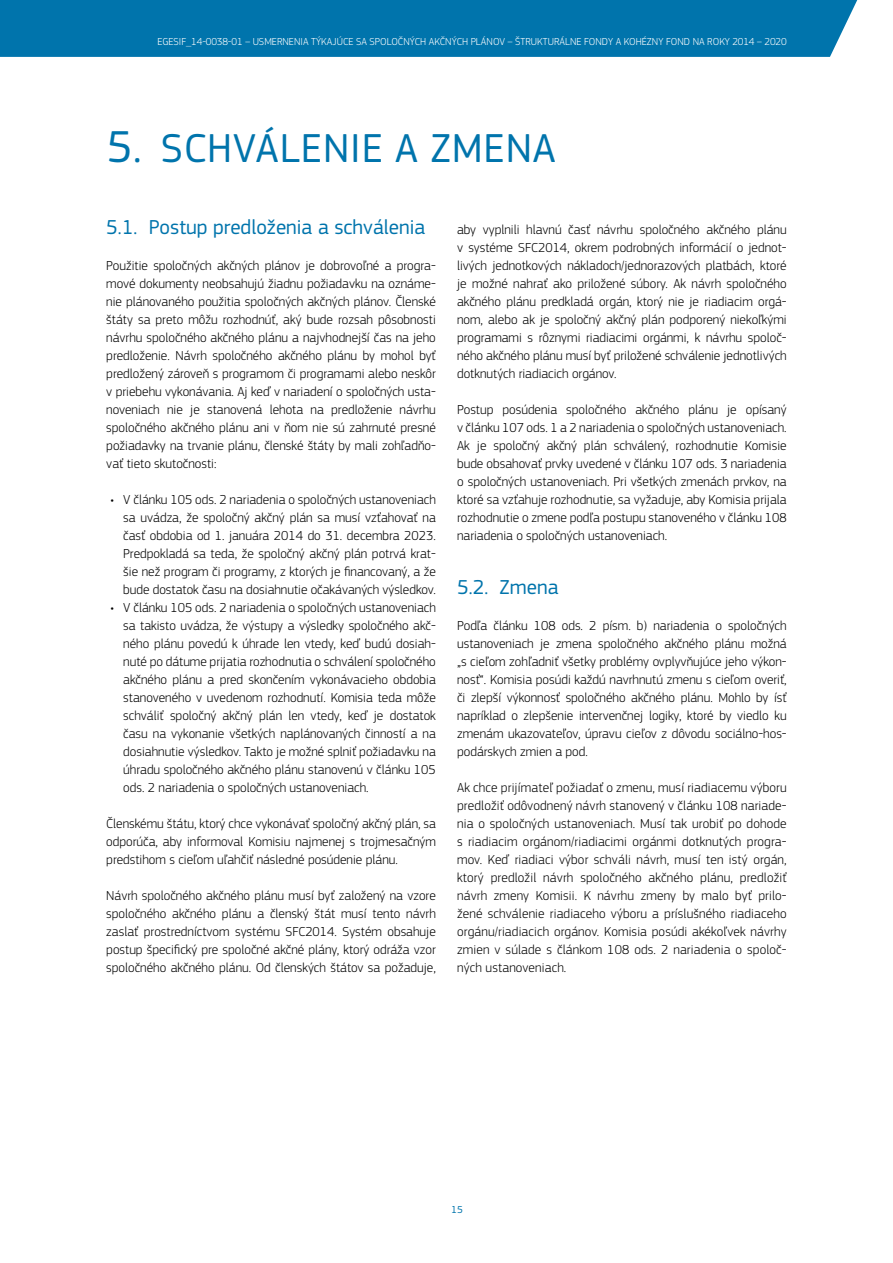
<style>
.page{position:relative;width:893px;height:1263px;background:#fff}
.page>*{position:absolute;margin:0;border:0;box-sizing:border-box;transform-origin:0 0}
.t1{font:42px "EC Square Sans Pro";letter-spacing:.02em;color:#0074ac}
.t2{font:21px "EC Square Sans Pro";color:#0074ac}
.Body{font:300 13.5px/18px "EC Square Sans Pro";color:#000;text-align:justify}
.t3{font:300 10.5px "EC Square Sans Pro";letter-spacing:.005em;color:#fff}
.t4{font:10.5px "EC Square Sans Pro";color:#0074ac}
.s1{font-size:46.5px}
</style>
<div class="page">
<div style="left:1px;top:0;width:857px;height:57px;background:#0074ac"></div>
<hr style="left:0;top:0;width:1px;height:57px;background:#0074ac">
<p class="t3" style="left:157px;top:35px;width:631px">EGESIF_14-0038-01 – USMERNENIA TÝKAJÚCE SA SPOLOČNÝCH AKČNÝCH PLÁNOV – ŠTRUKTURÁLNE FONDY A KOHÉZNY FOND NA ROKY 2014 – 2020</p>
<p class="t1" style="left:107px;top:124px;width:451px"><span class="s1">5.</span> SCHVÁLENIE A ZMENA</p>
<p class="t2" style="left:106px;top:215px;width:320px">5.1. Postup predloženia a schválenia</p>
<p class="Body" style="left:106px;top:256px;width:331px">Použitie spoločných akčných plánov je dobrovoľné a progra&shy;mové dokumenty neobsahujú žiadnu požiadavku na oznáme&shy;nie plánovaného použitia spoločných akčných plánov. Členské štáty sa preto môžu rozhodnúť, aký bude rozsah pôsobnosti návrhu spoločného akčného plánu a najvhodnejší čas na jeho predloženie. Návrh spoločného akčného plánu by mohol byť predložený zároveň s programom či programami alebo neskôr v priebehu vykonávania. Aj keď v nariadení o spoločných usta&shy;noveniach nie je stanovená lehota na predloženie návrhu spoločného akčného plánu ani v ňom nie sú zahrnuté presné požiadavky na trvanie plánu, členské štáty by mali zohľadňo&shy;vať tieto skutočnosti:</p>
<p class="Body" style="left:123px;top:490px;width:314px;text-indent:-13px">• V článku 105 ods. 2 nariadenia o spoločných ustanoveniach sa uvádza, že spoločný akčný plán sa musí vzťahovať na časť obdobia od 1. januára 2014 do 31. decembra 2023.<br>Predpokladá sa teda, že spoločný akčný plán potrvá krat&shy;šie než program či programy, z ktorých je financovaný, a že bude dostatok času na dosiahnutie očakávaných výsledkov.</p>
<p class="Body" style="left:123px;top:598px;width:314px;text-indent:-13px">• V článku 105 ods. 2 nariadenia o spoločných ustanoveniach sa takisto uvádza, že výstupy a výsledky spoločného akč&shy;ného plánu povedú k úhrade len vtedy, keď budú dosiah&shy;nuté po dátume prijatia rozhodnutia o schválení spoločného akčného plánu a pred skončením vykonávacieho obdobia stanoveného v uvedenom rozhodnutí. Komisia teda môže schváliť spoločný akčný plán len vtedy, keď je dostatok času na vykonanie všetkých naplánovaných činností a na dosiahnutie výsledkov. Takto je možné splniť požiadavku na úhradu spoločného akčného plánu stanovenú v článku 105 ods. 2 nariadenia o spoločných ustanoveniach.</p>
<p class="Body" style="left:106px;top:814px;width:331px">Členskému štátu, ktorý chce vykonávať spoločný akčný plán, sa odporúča, aby informoval Komisiu najmenej s trojmesačným predstihom s cieľom uľahčiť následné posúdenie plánu.</p>
<p class="Body" style="left:106px;top:886px;width:331px">Návrh spoločného akčného plánu musí byť založený na vzore spoločného akčného plánu a členský štát musí tento návrh zaslať prostredníctvom systému SFC2014. Systém obsahuje postup špecifický pre spoločné akčné plány, ktorý odráža vzor spoločného akčného plánu. Od členských štátov sa požaduje,</p>
<p class="Body" style="left:457px;top:220px;width:331px">aby vyplnili hlavnú časť návrhu spoločného akčného plánu v systéme SFC2014, okrem podrobných informácií o jednot&shy;livých jednotkových nákladoch/jednorazových platbách, ktoré je možné nahrať ako priložené súbory. Ak návrh spoločného akčného plánu predkladá orgán, ktorý nie je riadiacim orgá&shy;nom, alebo ak je spoločný akčný plán podporený niekoľkými programami s rôznymi riadiacimi orgánmi, k návrhu spoloč&shy;ného akčného plánu musí byť priložené schválenie jednotlivých dotknutých riadiacich orgánov.</p>
<p class="Body" style="left:457px;top:400px;width:331px">Postup posúdenia spoločného akčného plánu je opísaný v článku 107 ods. 1 a 2 nariadenia o spoločných ustanoveniach.<br>Ak je spoločný akčný plán schválený, rozhodnutie Komisie bude obsahovať prvky uvedené v článku 107 ods. 3 nariadenia o spoločných ustanoveniach. Pri všetkých zmenách prvkov, na ktoré sa vzťahuje rozhodnutie, sa vyžaduje, aby Komisia prijala rozhodnutie o zmene podľa postupu stanoveného v článku 108 nariadenia o spoločných ustanoveniach.</p>
<p class="t2" style="left:457px;top:575px;width:103px">5.2. Zmena</p>
<p class="Body" style="left:457px;top:616px;width:331px">Podľa článku 108 ods. 2 písm. b) nariadenia o spoločných ustanoveniach je zmena spoločného akčného plánu možná „s cieľom zohľadniť všetky problémy ovplyvňujúce jeho výkon&shy;nosť“. Komisia posúdi každú navrhnutú zmenu s cieľom overiť, či zlepší výkonnosť spoločného akčného plánu. Mohlo by ísť napríklad o zlepšenie intervenčnej logiky, ktoré by viedlo ku zmenám ukazovateľov, úpravu cieľov z dôvodu sociálno-hos&shy;podárskych zmien a pod.</p>
<p class="Body" style="left:457px;top:778px;width:331px">Ak chce prijímateľ požiadať o zmenu, musí riadiacemu výboru predložiť odôvodnený návrh stanovený v článku 108 nariade&shy;nia o spoločných ustanoveniach. Musí tak urobiť po dohode s riadiacim orgánom/riadiacimi orgánmi dotknutých progra&shy;mov. Keď riadiaci výbor schváli návrh, musí ten istý orgán, ktorý predložil návrh spoločného akčného plánu, predložiť návrh zmeny Komisii. K návrhu zmeny by malo byť prilo&shy;žené schválenie riadiaceho výboru a príslušného riadiaceho orgánu/riadiacich orgánov. Komisia posúdi akékoľvek návrhy zmien v súlade s článkom 108 ods. 2 nariadenia o spoloč&shy;ných ustanoveniach.</p>
<p class="t4" style="left:451px;top:1203px;width:13px">15</p>
</div>
